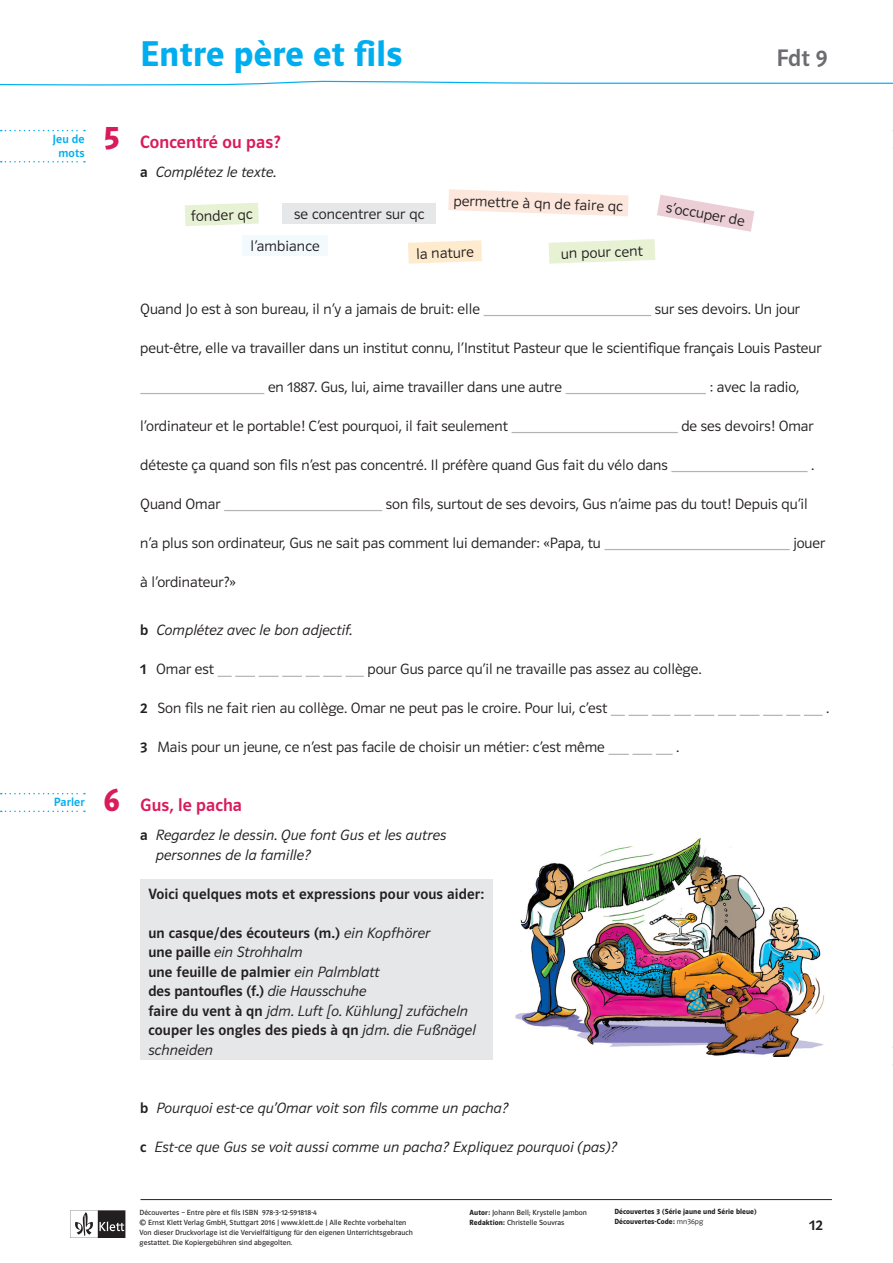
<style>
.page{position:relative;width:893px;height:1263px;background:#fff}
.page>*{position:absolute;margin:0;border:0;box-sizing:border-box;transform-origin:0 0}
.t1{font:36px "Polo ST11 K Hfett";letter-spacing:.01em;color:#00aeef}
.t2{font:33px "Polo ST11 K Hfett";color:#d91a5b}
.t3{font:24px "Polo ST11 K Krftg";color:#6c6d70}
.t4{font:18px "Polo ST11 K Krftg";letter-spacing:.005em;color:#d91a5b}
.t5{font:15px "Polo ST11 K Leicht";color:#231f20}
.t6{font:15px/19.5px "Polo ST11 K Leicht Kursiv";letter-spacing:.01em;color:#231f20}
.t7{font:15px/19.5px "Polo ST11 K Krftg";letter-spacing:.01em;color:#231f20}
.t8{font:12px "Polo ST11 K Krftg";letter-spacing:.01em;color:#00aeef}
.t9{font:7.5px/10.1px "Polo ST11 K Buch";letter-spacing:.01em;color:#231f20}
.t10{font:7.5px/10.1px "Polo ST11 K Hfett";letter-spacing:.01em;color:#231f20}
.s1{font-family:"Polo ST11 K Krftg"}
.s2{font-family:"Polo ST11 K Leicht Kursiv"}
.s3{font-family:"Polo ST11 K Leicht"}
.s4{font-family:"Polo ST11 K Hfett"}
</style>
<div class="page">
<svg style="left:70px;top:1210px;width:55px;height:28px"></svg>
<hr style="left:140px;top:1199px;width:692px;height:1px;background:#231f20">
<svg style="left:0;top:80px;width:893px;height:6px"></svg>
<hr style="left:484px;top:315px;width:167px;height:1px;background:#b2b3b7">
<hr style="left:140px;top:393px;width:124px;height:1px;background:#b2b3b7">
<hr style="left:566px;top:393px;width:140px;height:1px;background:#b2b3b7">
<hr style="left:512px;top:432px;width:166px;height:1px;background:#b2b3b7">
<hr style="left:671px;top:471px;width:137px;height:1px;background:#b2b3b7">
<hr style="left:224px;top:510px;width:158px;height:1px;background:#b2b3b7">
<hr style="left:604px;top:549px;width:186px;height:1px;background:#b2b3b7">
<svg style="left:218px;top:676px;width:146px;height:1px"></svg>
<svg style="left:611px;top:715px;width:211px;height:1px"></svg>
<svg style="left:608px;top:754px;width:65px;height:1px"></svg>
<div style="left:140px;top:879px;width:353px;height:181px;background:#e6e7e9"></div>
<svg style="left:1px;top:130px;width:84px;height:1px"></svg>
<svg style="left:1px;top:161px;width:84px;height:1px"></svg>
<svg style="left:1px;top:793px;width:84px;height:1px"></svg>
<svg style="left:1px;top:810px;width:84px;height:2px"></svg>
<svg style="left:657px;top:195px;width:97px;height:37px"></svg>
<svg style="left:408px;top:240px;width:74px;height:24px;background:#feecd3"></svg>
<svg style="left:185px;top:203px;width:74px;height:23px;background:#e9f2d8"></svg>
<svg style="left:448px;top:189px;width:180px;height:27px"></svg>
<div style="left:242px;top:235px;width:86px;height:20px;background:#f3fafe"></div>
<div style="left:282px;top:203px;width:154px;height:21px;background:#e6e7e9"></div>
<svg style="left:549px;top:239px;width:106px;height:25px"></svg>
<img style="left:515px;top:838px;width:309px;height:218px">
<h1 class="t1" style="left:140px;top:34px;width:264px">Entre père et fils</h1>
<h3 class="t3" style="left:777px;top:45px;width:52px">Fdt 9</h3>
<p class="t8" style="left:53px;top:132px;width:34px">Jeu de</p>
<h2 class="t2" style="left:103px;top:118px;width:18px">5</h2>
<p class="t8" style="left:59px;top:146px;width:28px">mots</p>
<p class="t8" style="left:54px;top:795px;width:32px">Parler</p>
<h2 class="t2" style="left:103px;top:781px;width:18px">6</h2>
<p class="t4" style="left:140px;top:132px;width:142px">Concentré ou pas?</p>
<p class="t6" style="left:140px;top:162px;width:137px"><span class="s1">a</span> Complétez le texte.</p>
<p class="t5" style="left:191px;top:208px;width:63px;rotate:-2deg">fonder qc</p>
<p class="t5" style="left:294px;top:206px;width:132px">se concentrer sur qc</p>
<p class="t5" style="left:454px;top:192px;width:171px;rotate:2deg">permettre à qn de faire qc</p>
<p class="t5" style="left:251px;top:238px;width:71px">l’ambiance</p>
<p class="t5" style="left:416px;top:246px;width:59px;rotate:-2deg">la nature</p>
<p class="t5" style="left:561px;top:245px;width:83px;rotate:-2deg">un pour cent</p>
<p class="t5" style="left:668px;top:199px;width:81px;rotate:10deg">s’occuper de</p>
<p class="t5" style="left:140px;top:300px;width:341px">Quand Jo est à son bureau, il n’y a jamais de bruit: elle</p>
<p class="t5" style="left:655px;top:300px;width:147px">sur ses devoirs. Un jour</p>
<p class="t5" style="left:140px;top:339px;width:683px">peut-être, elle va travailler dans un institut connu, l’Institut Pasteur que le scientifique français Louis Pasteur</p>
<p class="t5" style="left:268px;top:378px;width:295px">en 1887. Gus, lui, aime travailler dans une autre</p>
<p class="t5" style="left:710px;top:378px;width:91px">: avec la radio,</p>
<p class="t5" style="left:140px;top:417px;width:369px">l’ordinateur et le portable! C’est pourquoi, il fait seulement</p>
<p class="t5" style="left:681px;top:417px;width:134px">de ses devoirs! Omar</p>
<p class="t5" style="left:140px;top:456px;width:529px">déteste ça quand son fils n’est pas concentré. Il préfère quand Gus fait du vélo dans</p>
<p class="t5" style="left:811px;top:456px;width:5px">.</p>
<p class="t5" style="left:140px;top:495px;width:82px">Quand Omar</p>
<p class="t5" style="left:386px;top:495px;width:423px">son fils, surtout de ses devoirs, Gus n’aime pas du tout! Depuis qu’il</p>
<p class="t5" style="left:140px;top:534px;width:462px">n’a plus son ordinateur, Gus ne sait pas comment lui demander: «Papa, tu</p>
<p class="t5" style="left:793px;top:534px;width:33px">jouer</p>
<p class="t5" style="left:140px;top:573px;width:97px">à l’ordinateur?»</p>
<p class="t6" style="left:140px;top:621px;width:214px"><span class="s1">b</span> Complétez avec le bon adjectif.</p>
<p class="t5" style="left:140px;top:661px;width:75px"><span class="s1">1</span> Omar est</p>
<p class="t5" style="left:367px;top:661px;width:335px">pour Gus parce qu’il ne travaille pas assez au collège.</p>
<p class="t5" style="left:140px;top:700px;width:468px"><span class="s1">2</span> Son fils ne fait rien au collège. Omar ne peut pas le croire. Pour lui, c’est</p>
<p class="t5" style="left:826px;top:700px;width:5px">.</p>
<p class="t5" style="left:140px;top:739px;width:466px"><span class="s1">3</span> Mais pour un jeune, ce n’est pas facile de choisir un métier: c’est même</p>
<p class="t5" style="left:676px;top:739px;width:5px">.</p>
<p class="t4" style="left:140px;top:795px;width:103px">Gus, le pacha</p>
<p class="t6" style="left:156px;top:825px;width:292px;text-indent:-15px"><span class="s1">a</span> Regardez le dessin. Que font Gus et les autres personnes de la famille?</p>
<p class="t7" style="left:148px;top:884px;width:337px">Voici quelques mots et expressions pour vous aider:</p>
<p class="t7" style="left:148px;top:923px;width:283px">un casque/des écouteurs (m.) <span class="s2">ein Kopfhörer</span></p>
<p class="t6" style="left:148px;top:942px;width:156px"><span class="s1">une paille</span> ein Strohhalm</p>
<p class="t7" style="left:148px;top:962px;width:233px">une feuille de palmier <span class="s2">ein Palmblatt </span>des pantoufles (f.) <span class="s2">die Hausschuhe</span></p>
<p class="t6" style="left:148px;top:1001px;width:321px"><span class="s1">faire du vent à qn</span> jdm. Luft [o. Kühlung] zufächeln</p>
<p class="t7" style="left:148px;top:1020px;width:329px">couper les ongles des pieds à qn <span class="s2">jdm. die Fußnägel</span></p>
<p class="t6" style="left:148px;top:1040px;width:66px">schneiden</p>
<p class="t6" style="left:140px;top:1098px;width:369px"><span class="s1">b</span> Pourquoi est-ce qu’Omar voit son fils comme un pacha?</p>
<p class="t6" style="left:140px;top:1137px;width:478px"><span class="s1">c</span> Est-ce que Gus se voit aussi comme un pacha? Expliquez pourquoi (pas)?</p>
<p class="t10" style="left:614px;top:1206px;width:144px">Découvertes 3 (Série jaune und Série bleue)<br>Découvertes-Code: <span class="s3">mn36pg</span></p>
<p class="t9" style="left:140px;top:1207px;width:275px">Découvertes – Entre père et fils ISBN 978-3-12-591818-4<br>© Ernst Klett Verlag GmbH, Stuttgart 2016 | www.klett.de | Alle Rechte vorbehalten Von dieser Druckvorlage ist die Vervielfältigung für den eigenen Unterrichtsgebrauch gestattet. Die Kopiergebühren sind abgegolten.</p>
<p class="t9" style="left:470px;top:1208px;width:119px"><span class="s4">Autor:</span> Johann Bell; Krystelle Jambon<br><span class="s4">Redaktion:</span> Christelle Souvras</p>
<p class="t7" style="left:809px;top:1215px;width:15px">12</p>
</div>
